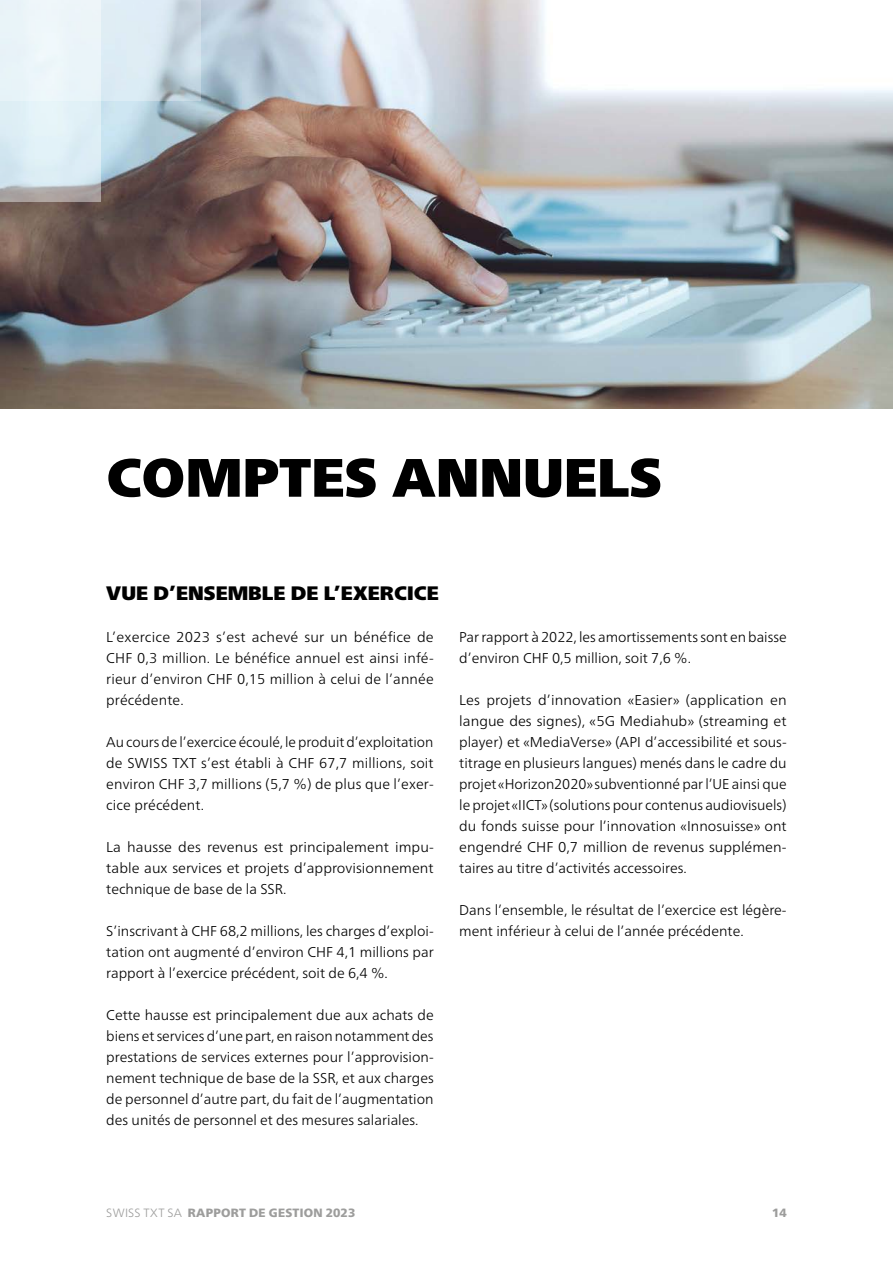
<style>
.page{position:relative;width:893px;height:1263px;background:#fff}
.page>*{position:absolute;margin:0;border:0;box-sizing:border-box;transform-origin:0 0}
.t1{font:54px "Frutiger Neue LT Pro X Black";color:#000}
.t2{font:19.5px "Frutiger Neue LT Pro X Black";color:#000}
.t3{font:300 14.25px/21px "Frutiger Neue LT Pro";color:#000;text-align:justify}
.t4{font:900 12px "Frutiger Neue LT Pro";letter-spacing:.02em;color:#9d9d9c}
.s1{font-weight:300}
</style>
<div class="page">
<img style="left:0;top:0;width:893px;height:408px">
<svg style="left:100px;top:0;width:101px;height:100px;background:#d2e1ea"></svg>
<svg style="left:0;top:0;width:100px;height:201px;background:#e0ebf0"></svg>
<h1 class="t1" style="left:106px;top:445px;width:557px">COMPTES ANNUELS</h1>
<h2 class="t2" style="left:106px;top:581px;width:334px">VUE D’ENSEMBLE DE L’EXERCICE</h2>
<p class="t3" style="left:106px;top:626px;width:329px">L’exercice 2023 s’est achevé sur un bénéfice de CHF 0,3 million. Le bénéfice annuel est ainsi infé&shy;rieur d’environ CHF 0,15 million à celui de l’année précédente.</p>
<p class="t3" style="left:106px;top:731px;width:329px">Au cours de l’exercice écoulé, le produit d’exploitation de SWISS TXT s’est établi à CHF 67,7 millions, soit environ CHF 3,7 millions (5,7 %) de plus que l’exer&shy;cice précédent.</p>
<p class="t3" style="left:106px;top:836px;width:329px">La hausse des revenus est principalement impu&shy;table aux services et projets d’approvisionnement technique de base de la SSR.</p>
<p class="t3" style="left:106px;top:920px;width:329px">S’inscrivant à CHF 68,2 millions, les charges d’exploi&shy;tation ont augmenté d’environ CHF 4,1 millions par rapport à l’exercice précédent, soit de 6,4 %.</p>
<p class="t3" style="left:106px;top:1004px;width:329px">Cette hausse est principalement due aux achats de biens et services d’une part, en raison notamment des prestations de services externes pour l’approvision&shy;nement technique de base de la SSR, et aux charges de personnel d’autre part, du fait de l’augmentation des unités de personnel et des mesures salariales.</p>
<p class="t3" style="left:459px;top:626px;width:329px">Par rapport à 2022, les amortissements sont en baisse d’environ CHF 0,5 million, soit 7,6 %.</p>
<p class="t3" style="left:459px;top:689px;width:329px">Les projets d’innovation «Easier» (application en langue des signes), «5G Mediahub» (streaming et player) et «MediaVerse» (API d’accessibilité et sous&shy;titrage en plusieurs langues) menés dans le cadre du projet «Horizon2020» subventionné par l’UE ainsi que le projet «IICT» (solutions pour contenus audiovisuels) du fonds suisse pour l’innovation «Innosuisse» ont engendré CHF 0,7 million de revenus supplémen&shy;taires au titre d’activités accessoires.</p>
<p class="t3" style="left:459px;top:899px;width:328px">Dans l’ensemble, le résultat de l’exercice est légère&shy;ment inférieur à celui de l’année précédente.</p>
<p class="t4" style="left:106px;top:1206px;width:251px"><span class="s1">SWISS TXT SA</span> RAPPORT DE GESTION 2023</p>
<p class="t4" style="left:772px;top:1206px;width:16px">14</p>
</div>
